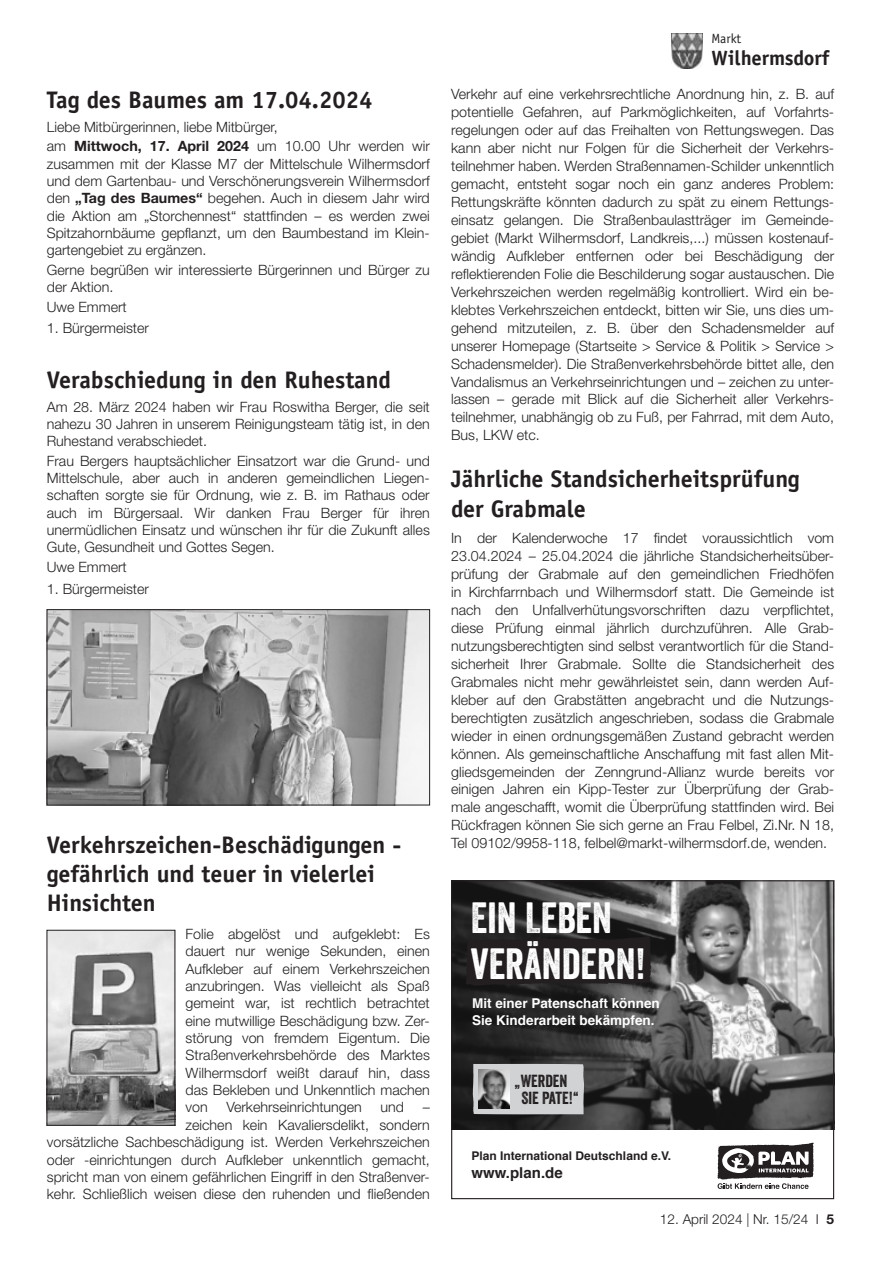
<style>
.page{position:relative;width:881px;height:1263px;background:#fff}
.page>*{position:absolute;margin:0;border:0;box-sizing:border-box;transform-origin:0 0}
.t1{font:42.45px/46.3px "Veneer";color:#fff}
.t2{font:700 24px/29.1px "Officina Sans LT";color:#231f20}
.t3{font:700 20.7px "Officina Sans LT";color:#231f20}
.t4{font:16.95px/17px "Veneer";color:#231f20}
.t5{font:700 15px "Helvetica";color:#231f20}
.t6{font:300 14.25px/18px "Helvetica Neue LT";color:#231f20;text-align:justify}
.t7{font:300 13.65px "Helvetica Neue LT";color:#231f20}
.t8{font:700 13.5px/16.5px "Helvetica";color:#fff}
.t9{font:13.35px "Officina Sans LT";color:#231f20}
.t10{font:700 12px "Helvetica";color:#231f20}
.s1{font-weight:700}
.s2{font-family:"Basic Commercial LT"}
</style>
<div class="page">
<img style="left:671px;top:34px;width:31px;height:34px">
<img style="left:49px;top:611px;width:378px;height:192px">
<div style="left:47px;top:609px;width:382px;height:196px;border:1px solid #231f20"></div>
<img style="left:49px;top:932px;width:124px;height:191px">
<div style="left:47px;top:930px;width:128px;height:195px;border:1px solid #231f20"></div>
<img style="left:453px;top:882px;width:378px;height:248px">
<div style="left:465px;top:936px;width:186px;height:50px;background:#231f20"></div>
<div style="left:472px;top:1064px;width:112px;height:50px;background:#d1d2d4"></div>
<img style="left:478px;top:1069px;width:31px;height:40px">
<svg style="left:717px;top:1143px;width:96px;height:46px"></svg>
<div style="left:451px;top:880px;width:382px;height:319px;border:1px solid #231f20"></div>
<h2 class="t2" style="left:47px;top:85px;width:327px">Tag des Baumes am 17.04.2024</h2>
<p class="t6" style="left:47px;top:117px;width:384px;line-height:19.5px">Liebe Mitbürgerinnen, liebe Mitbürger,<br>am <span class="s1">Mittwoch, 17. April 2024</span> um 10.00 Uhr werden wir</p>
<p class="t6" style="left:47px;top:155px;width:384px;line-height:17.4px">zusammen mit der Klasse M7 der Mittelschule Wilhermsdorf und dem Gartenbau- und Verschönerungsverein Wilhermsdorf den <span class="s1">„Tag des Baumes“</span> begehen. Auch in diesem Jahr wird die Aktion am „Storchennest“ stattfinden – es werden zwei Spitzahornbäume gepflanzt, um den Baumbestand im Klein&shy;gartengebiet zu ergänzen.</p>
<p class="t6" style="left:47px;top:261px;width:384px;line-height:17.4px">Gerne begrüßen wir interessierte Bürgerinnen und Bürger zu der Aktion.</p>
<p class="t6" style="left:47px;top:297px;width:81px">Uwe Emmert</p>
<p class="t6" style="left:47px;top:319px;width:104px">1. Bürgermeister</p>
<h2 class="t2" style="left:47px;top:365px;width:345px">Verabschiedung in den Ruhestand</h2>
<p class="t6" style="left:47px;top:398px;width:384px;line-height:17.4px">Am 28. März 2024 haben wir Frau Roswitha Berger, die seit nahezu 30 Jahren in unserem Reinigungsteam tätig ist, in den Ruhestand verabschiedet.</p>
<p class="t6" style="left:47px;top:452px;width:384px;line-height:17.4px">Frau Bergers hauptsächlicher Einsatzort war die Grund- und Mittelschule, aber auch in anderen gemeindlichen Liegen&shy;schaften sorgte sie für Ordnung, wie z. B. im Rathaus oder auch im Bürgersaal. Wir danken Frau Berger für ihren unermüdlichen Einsatz und wünschen ihr für die Zukunft alles Gute, Gesundheit und Gottes Segen.</p>
<p class="t6" style="left:47px;top:558px;width:81px">Uwe Emmert</p>
<p class="t6" style="left:47px;top:579px;width:104px">1. Bürgermeister</p>
<h2 class="t2" style="left:47px;top:830px;width:356px">Verkehrszeichen-Beschädigungen - gefährlich und teuer in vielerlei<br>Hinsichten</h2>
<p class="t6" style="left:185px;top:925px;width:246px;line-height:17.4px">Folie abgelöst und aufgeklebt: Es dauert nur wenige Sekunden, einen Aufkleber auf einem Verkehrszeichen anzubringen. Was vielleicht als Spaß gemeint war, ist rechtlich betrachtet eine mutwillige Beschädigung bzw. Zer&shy;störung von fremdem Eigentum. Die Straßenverkehrsbehörde des Marktes Wilhermsdorf weißt darauf hin, dass das Bekleben und Unkenntlich machen von</p>
<p class="t6" style="left:226px;top:1098px;width:137px">Verkehrseinrichtungen</p>
<p class="t6" style="left:380px;top:1098px;width:25px">und</p>
<p class="t6" style="left:47px;top:1098px;width:384px;line-height:17.4px;text-align:right">–<br>zeichen kein Kavaliersdelikt, sondern<br>vorsätzliche Sachbeschädigung ist. Werden Verkehrszeichen oder -einrichtungen durch Aufkleber unkenntlich gemacht, spricht man von einem gefährlichen Eingriff in den Straßenver&shy;kehr. Schließlich weisen diese den ruhenden und fließenden</p>
<p class="t9" style="left:711px;top:31px;width:31px">Markt</p>
<h3 class="t3" style="left:711px;top:45px;width:119px">Wilhermsdorf</h3>
<p class="t6" style="left:451px;top:85px;width:384px">Verkehr auf eine verkehrsrechtliche Anordnung hin, z. B. auf potentielle Gefahren, auf Parkmöglichkeiten, auf Vorfahrts&shy;regelungen oder auf das Freihalten von Rettungswegen. Das kann aber nicht nur Folgen für die Sicherheit der Verkehrs&shy;teilnehmer haben. Werden Straßennamen-Schilder unkenntlich gemacht, entsteht sogar noch ein ganz anderes Problem:<br>Rettungskräfte könnten dadurch zu spät zu einem Rettungs&shy;einsatz gelangen. Die Straßenbaulastträger im Gemeinde&shy;gebiet (Markt Wilhermsdorf, Landkreis,...) müssen kostenauf&shy;wändig Aufkleber entfernen oder bei Beschädigung der reflektierenden Folie die Beschilderung sogar austauschen. Die Verkehrszeichen werden regelmäßig kontrolliert. Wird ein be&shy;klebtes Verkehrszeichen entdeckt, bitten wir Sie, uns dies um&shy;gehend mitzuteilen, z. B. über den Schadensmelder auf unserer Homepage (Startseite &gt; Service &amp; Politik &gt; Service &gt; Schadensmelder). Die Straßenverkehrsbehörde bittet alle, den Vandalismus an Verkehrseinrichtungen und – zeichen zu unter&shy;lassen – gerade mit Blick auf die Sicherheit aller Verkehrs&shy;teilnehmer, unabhängig ob zu Fuß, per Fahrrad, mit dem Auto, Bus, LKW etc.</p>
<h2 class="t2" style="left:451px;top:464px;width:350px;line-height:29.7px">Jährliche Standsicherheitsprüfung der Grabmale</h2>
<p class="t6" style="left:451px;top:529px;width:384px">In der Kalenderwoche 17 findet voraussichtlich vom 23.04.2024 – 25.04.2024 die jährliche Standsicherheitsüber&shy;prüfung der Grabmale auf den gemeindlichen Friedhöfen in Kirchfarrnbach und Wilhermsdorf statt. Die Gemeinde ist nach den Unfallverhütungsvorschriften dazu verpflichtet, diese Prüfung einmal jährlich durchzuführen. Alle Grab&shy;nutzungsberechtigten sind selbst verantwortlich für die Stand&shy;sicherheit Ihrer Grabmale. Sollte die Standsicherheit des Grabmales nicht mehr gewährleistet sein, dann werden Auf&shy;kleber auf den Grabstätten angebracht und die Nutzungs&shy;berechtigten zusätzlich angeschrieben, sodass die Grabmale wieder in einen ordnungsgemäßen Zustand gebracht werden können. Als gemeinschaftliche Anschaffung mit fast allen Mit&shy;gliedsgemeinden der Zenngrund-Allianz wurde bereits vor einigen Jahren ein Kipp-Tester zur Überprüfung der Grab&shy;male angeschafft, womit die Überprüfung stattfinden wird. Bei Rückfragen können Sie sich gerne an Frau Felbel, Zi.Nr. N 18, Tel 09102/9958-118, felbel@markt-wilhermsdorf.de, wenden.</p>
<h1 class="t1" style="left:470px;top:894px;width:176px">EIN LEBEN<br>VERÄNDERN!</h1>
<p class="t8" style="left:472px;top:995px;width:189px">Mit einer Patenschaft können<br>Sie Kinderarbeit bekämpfen.</p>
<p class="t4" style="left:521px;top:1072px;width:59px;text-indent:-7px">„WERDEN<br>SIE PATE!“</p>
<p class="t10" style="left:471px;top:1146px;width:201px">Plan International Deutschland e.V.</p>
<p class="t5" style="left:471px;top:1160px;width:93px">www.plan.de</p>
<p class="t7" style="left:659px;top:1210px;width:176px">12. April 2024 <span class="s2">|</span> Nr. 15/24 I <span class="s1">5</span></p>
</div>
